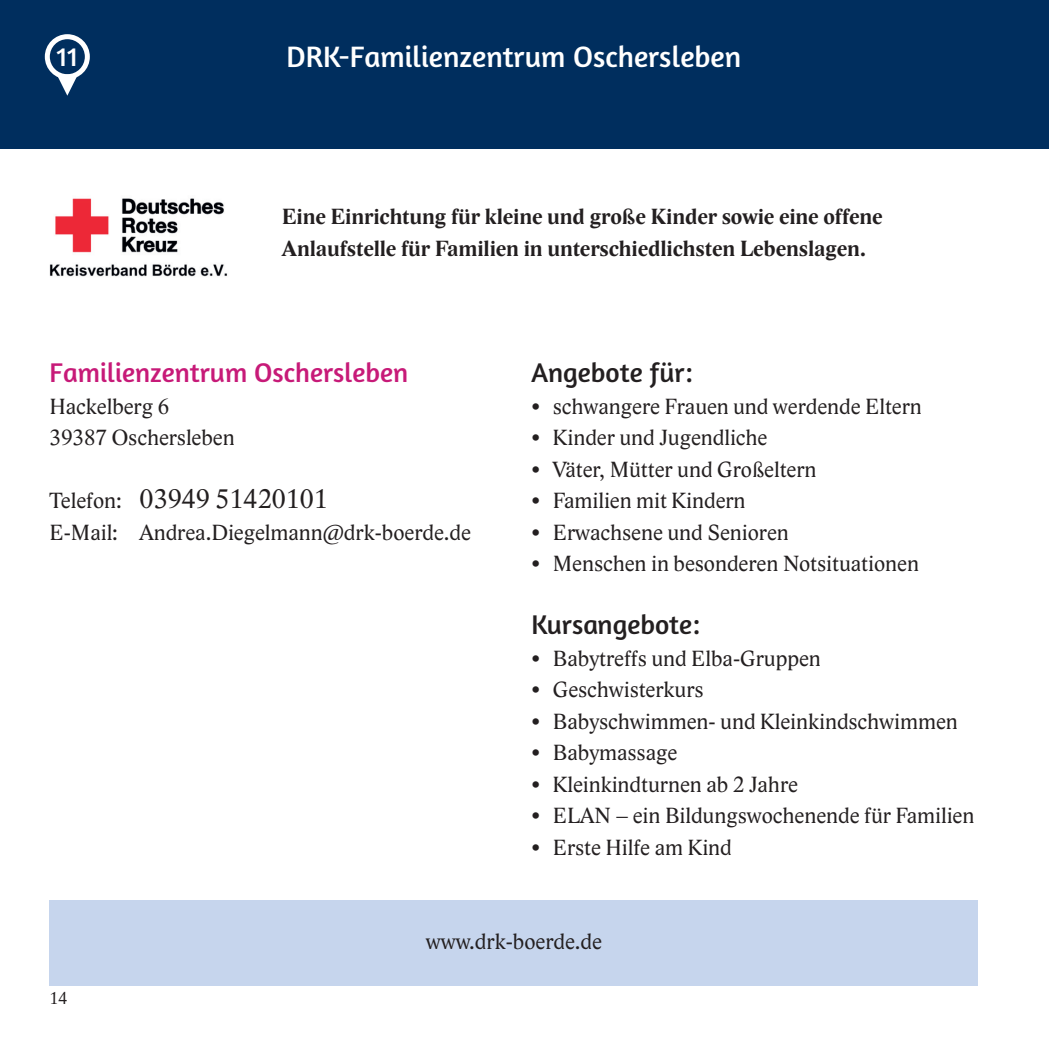
<style>
.page{position:relative;width:1049px;height:1049px;background:#fff}
.page>*{position:absolute;margin:0;border:0;box-sizing:border-box;transform-origin:0 0}
.t1{font:30px "Amaranth";color:#fff}
.t2{font:27.5px "Amaranth";color:#c71a78}
.t3{font:27.5px "Amaranth";color:#231f20}
.t4{font:27.5px "Lido STF";color:#231f20}
.t5{font:27.5px "Amaranth";color:#fff}
.t6{font:22.5px/31.5px "Lido STF";color:#231f20}
.t7{font:700 22.5px/31.5px "Lido STF";color:#231f20}
.t8{font:17.5px "Lido STF";color:#231f20}
.s1{font-size:22.5px}
</style>
<div class="page">
<div style="left:0;top:0;width:1049px;height:149px;background:#002e5e"></div>
<div style="left:50px;top:900px;width:928px;height:85px;background:#c6d5ed"></div>
<div style="left:45px;top:34px;width:45px;height:45px;border:5px solid #fff;border-radius:50%"></div>
<svg style="left:57px;top:74px;width:21px;height:22px"></svg>
<img style="left:49px;top:198px;width:179px;height:79px">
<p class="t5" style="left:57px;top:40px;width:23px">11</p>
<h1 class="t1" style="left:286px;top:39px;width:456px">DRK-Familienzentrum Oschersleben</h1>
<p class="t7" style="left:282px;top:202px;width:602px">Eine Einrichtung für kleine und große Kinder sowie eine offene<br>Anlaufstelle für Familien in unterschiedlichsten Lebenslagen.</p>
<p class="t2" style="left:50px;top:356px;width:360px">Familienzentrum Oschersleben</p>
<p class="t6" style="left:50px;top:390px;width:187px">Hackelberg 6<br>39387 Oschersleben</p>
<p class="t4" style="left:50px;top:482px;width:280px"><span class="s1">Telefon:</span> 03949 51420101</p>
<p class="t6" style="left:50px;top:516px;width:423px">E-Mail: Andrea.Diegelmann@drk-boerde.de</p>
<p class="t3" style="left:531px;top:356px;width:163px">Angebote für:</p>
<p class="t6" style="left:531px;top:390px;width:392px">• schwangere Frauen und werdende Eltern</p>
<p class="t6" style="left:531px;top:422px;width:237px">• Kinder und Jugendliche</p>
<p class="t6" style="left:531px;top:453px;width:286px">• Väter, Mütter und Großeltern</p>
<p class="t6" style="left:531px;top:485px;width:215px">• Familien mit Kindern</p>
<p class="t6" style="left:531px;top:516px;width:259px">• Erwachsene und Senioren</p>
<p class="t6" style="left:531px;top:548px;width:389px">• Menschen in besonderen Notsituationen</p>
<p class="t3" style="left:531px;top:608px;width:170px">Kursangebote:</p>
<p class="t6" style="left:531px;top:642px;width:291px">• Babytreffs und Elba-Gruppen</p>
<p class="t6" style="left:531px;top:674px;width:173px">• Geschwisterkurs</p>
<p class="t6" style="left:531px;top:705px;width:428px">• Babyschwimmen- und Kleinkindschwimmen</p>
<p class="t6" style="left:531px;top:737px;width:147px">• Babymassage</p>
<p class="t6" style="left:531px;top:768px;width:268px">• Kleinkindturnen ab 2 Jahre</p>
<p class="t6" style="left:531px;top:800px;width:444px">• ELAN – ein Bildungswochenende für Familien</p>
<p class="t6" style="left:531px;top:831px;width:202px">• Erste Hilfe am Kind</p>
<p class="t8" style="left:50px;top:988px;width:19px">14</p>
<p class="t6" style="left:426px;top:926px;width:178px">www.drk-boerde.de</p>
</div>
